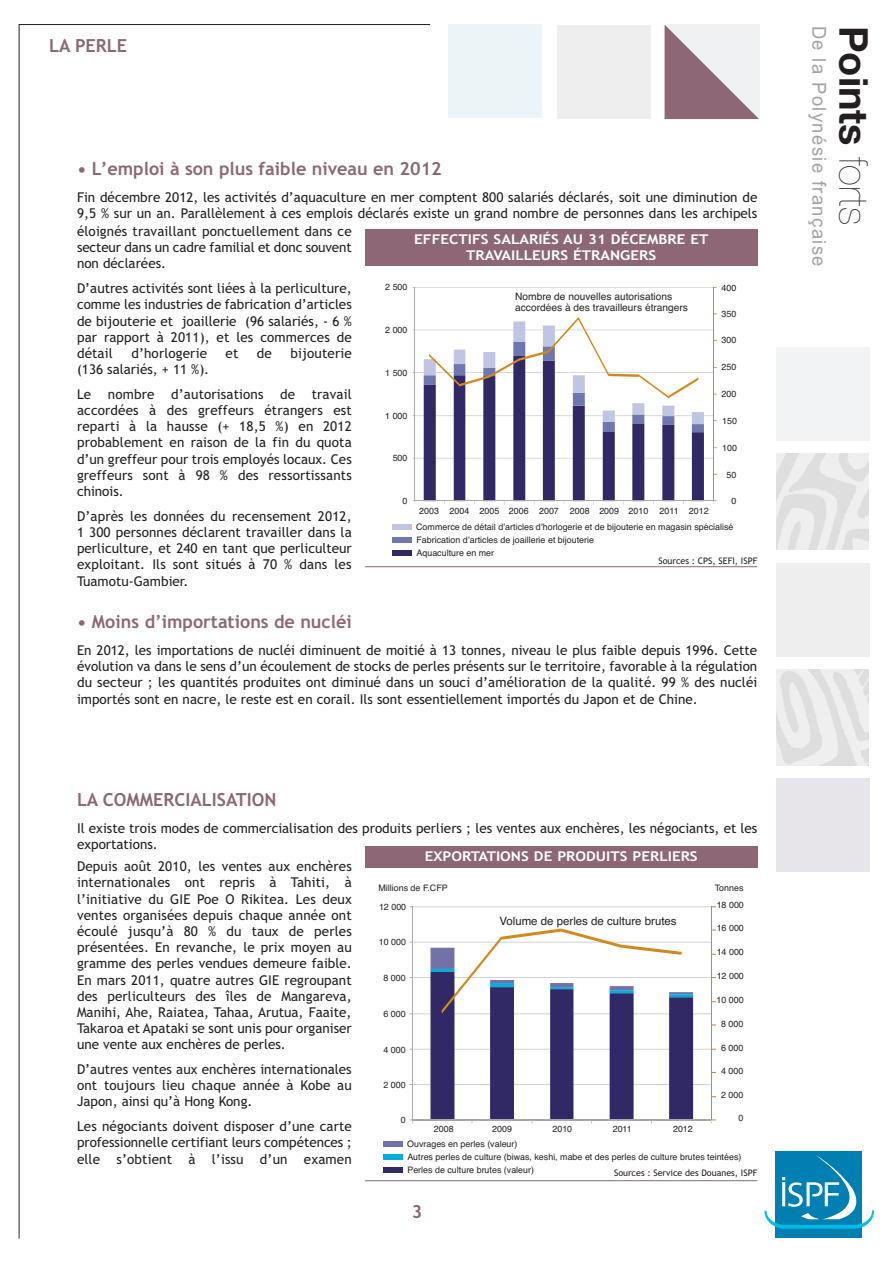
<style>
.page{position:relative;width:893px;height:1263px;background:#fff}
.page>*{position:absolute;margin:0;border:0;box-sizing:border-box;transform-origin:0 0}
.t1{font:700 39.75px "Helvetica Neue";color:#231f20}
.t2{font:19.2px "Arial";letter-spacing:.075em;color:#a2a3a7;scale:.96 1}
.t3{font:700 18px "Trebuchet MS";color:#8d6775}
.t4{font:13.5px/16.2px "Trebuchet MS";color:#231f20;text-align:justify}
.t5{font:700 13.5px/16.2px "Trebuchet MS";color:#fff;text-align:center;scale:1.12 1}
.t6{font:11.55px "Helvetica";color:#231f20}
.t7{font:10.2px/10.5px "Helvetica";color:#231f20}
.t8{font:9px "Trebuchet MS";color:#231f20}
.t9{font:8.85px/18.9px "Helvetica";color:#231f20}
.s1{font-weight:200}
</style>
<div class="page">
<div style="left:448px;top:25px;width:94px;height:93px;background:#ebf4f7"></div>
<div style="left:776px;top:347px;width:93px;height:94px;background:#f2f3f4"></div>
<div style="left:776px;top:563px;width:93px;height:93px;background:#eeeeef"></div>
<div style="left:776px;top:778px;width:93px;height:94px;background:#e8e5ea"></div>
<div style="left:557px;top:25px;width:94px;height:93px;background:#eeeeef"></div>
<div style="left:776px;top:1151px;width:86px;height:86px;background:#007fb2"></div>
<svg style="left:764px;top:1154px;width:110px;height:74px"></svg>
<svg style="left:665px;top:25px;width:94px;height:94px"></svg>
<hr style="left:415px;top:287px;width:298px;height:1px;background:#d1d2d4">
<hr style="left:415px;top:329px;width:298px;height:1px;background:#d1d2d4">
<hr style="left:415px;top:372px;width:298px;height:1px;background:#d1d2d4">
<hr style="left:415px;top:415px;width:298px;height:1px;background:#d1d2d4">
<hr style="left:415px;top:458px;width:298px;height:1px;background:#d1d2d4">
<hr style="left:713px;top:287px;width:1px;height:213px;background:#d3881b">
<hr style="left:415px;top:287px;width:1px;height:213px;background:#a8a9ad">
<hr style="left:415px;top:500px;width:298px;height:1px;background:#a8a9ad">
<svg style="left:424px;top:317px;width:280px;height:187px"></svg>
<div style="left:392px;top:550px;width:20px;height:6px;background:#302965"></div>
<div style="left:392px;top:537px;width:20px;height:6px;background:#6e77ae"></div>
<div style="left:392px;top:524px;width:20px;height:6px;background:#bfc5e2"></div>
<div style="left:365px;top:230px;width:392px;height:36px;background:#8d6775"></div>
<hr style="left:365px;top:566px;width:392px;height:1px;background:#8d6775">
<div style="left:383px;top:1166px;width:20px;height:6px;background:#302965"></div>
<div style="left:383px;top:1154px;width:20px;height:6px;background:#00aedc"></div>
<div style="left:383px;top:1141px;width:20px;height:6px;background:#7372a8"></div>
<hr style="left:412px;top:906px;width:299px;height:1px;background:#d1d2d4">
<hr style="left:412px;top:942px;width:299px;height:1px;background:#d1d2d4">
<hr style="left:412px;top:977px;width:299px;height:1px;background:#d1d2d4">
<hr style="left:412px;top:1013px;width:299px;height:1px;background:#d1d2d4">
<hr style="left:412px;top:1049px;width:299px;height:1px;background:#d1d2d4">
<hr style="left:412px;top:1084px;width:299px;height:1px;background:#d1d2d4">
<hr style="left:711px;top:906px;width:1px;height:213px;background:#d3881b">
<hr style="left:412px;top:906px;width:1px;height:213px;background:#a8a9ad">
<hr style="left:412px;top:1119px;width:299px;height:1px;background:#a8a9ad">
<svg style="left:711px;top:1119px;width:5px;height:4px"></svg>
<svg style="left:430px;top:928px;width:263px;height:195px"></svg>
<div style="left:365px;top:847px;width:392px;height:21px;background:#8d6775"></div>
<hr style="left:365px;top:1180px;width:392px;height:1px;background:#8d6775">
<img style="left:776px;top:454px;width:92px;height:95px">
<img style="left:776px;top:669px;width:92px;height:96px">
<h3 class="t3" style="left:49px;top:35px;width:79px">LA PERLE</h3>
<h3 class="t3" style="left:77px;top:158px;width:366px">• L’emploi à son plus faible niveau en 2012</h3>
<p class="t4" style="left:77px;top:189px;width:682px">Fin décembre 2012, les activités d’aquaculture en mer comptent 800 salariés déclarés, soit une diminution de<br>9,5 % sur un an. Parallèlement à ces emplois déclarés existe un grand nombre de personnes dans les archipels</p>
<p class="t4" style="left:77px;top:223px;width:276px">éloignés travaillant ponctuellement dans ce secteur dans un cadre familial et donc souvent non déclarées.</p>
<p class="t4" style="left:77px;top:280px;width:276px">D’autres activités sont liées à la perliculture, comme les industries de fabrication d’articles de bijouterie et joaillerie (96 salariés, - 6 % par rapport à 2011), et les commerces de détail</p>
<p class="t4" style="left:131px;top:345px;width:77px">d’horlogerie</p>
<p class="t4" style="left:226px;top:345px;width:14px">et</p>
<p class="t4" style="left:257px;top:345px;width:17px">de</p>
<p class="t4" style="left:290px;top:345px;width:63px">bijouterie</p>
<p class="t4" style="left:77px;top:357px;width:276px;line-height:24.8px">(136 salariés, + 11 %).<br>Le nombre d’autorisations de travail</p>
<p class="t4" style="left:77px;top:402px;width:276px">accordées à des greffeurs étrangers est reparti à la hausse (+ 18,5 %) en 2012 probablement en raison de la fin du quota d’un greffeur pour trois employés locaux. Ces greffeurs sont à 98 % des ressortissants chinois.</p>
<p class="t4" style="left:77px;top:508px;width:276px">D’après les données du recensement 2012, 1 300 personnes déclarent travailler dans la perliculture, et 240 en tant que perliculteur exploitant. Ils sont situés à 70 % dans les Tuamotu-Gambier.</p>
<p class="t5" style="left:414px;top:231px;width:264px">EFFECTIFS SALARIÉS AU 31 DÉCEMBRE ET<br>TRAVAILLEURS ÉTRANGERS</p>
<p class="t9" style="left:385px;top:278px;width:24px">2 500</p>
<p class="t9" style="left:385px;top:321px;width:24px">2 000</p>
<p class="t9" style="left:385px;top:363px;width:24px">1 500</p>
<p class="t9" style="left:385px;top:407px;width:24px">1 000</p>
<p class="t9" style="left:393px;top:449px;width:16px">500</p>
<p class="t9" style="left:403px;top:492px;width:6px">0</p>
<p class="t7" style="left:515px;top:292px;width:174px">Nombre de nouvelles autorisations accordées à des travailleurs étrangers</p>
<p class="t9" style="left:419px;top:502px;width:231px">2003 2004 2005 2006 2007 2008 2009 2010</p>
<p class="t9" style="left:660px;top:502px;width:51px">2011 2012</p>
<p class="t9" style="left:722px;top:278px;width:16px">400</p>
<p class="t9" style="left:722px;top:305px;width:16px">350</p>
<p class="t9" style="left:722px;top:331px;width:16px">300</p>
<p class="t9" style="left:722px;top:358px;width:16px">250</p>
<p class="t9" style="left:722px;top:385px;width:16px">200</p>
<p class="t9" style="left:722px;top:411px;width:16px">150</p>
<p class="t9" style="left:722px;top:439px;width:16px">100</p>
<p class="t9" style="left:727px;top:466px;width:11px">50</p>
<p class="t9" style="left:731px;top:492px;width:6px">0</p>
<p class="t9" style="left:416px;top:518px;width:319px">Commerce de détail d’articles d’horlogerie et de bijouterie en magasin spécialisé</p>
<p class="t9" style="left:416px;top:531px;width:179px">Fabrication d’articles de joaillerie et bijouterie</p>
<p class="t9" style="left:416px;top:543px;width:79px">Aquaculture en mer</p>
<p class="t8" style="left:658px;top:555px;width:101px">Sources : CPS, SEFI, ISPF</p>
<h3 class="t3" style="left:77px;top:611px;width:276px">• Moins d’importations de nucléi</h3>
<p class="t4" style="left:77px;top:642px;width:682px">En 2012, les importations de nucléi diminuent de moitié à 13 tonnes, niveau le plus faible depuis 1996. Cette évolution va dans le sens d’un écoulement de stocks de perles présents sur le territoire, favorable à la régulation du secteur ; les quantités produites ont diminué dans un souci d’amélioration de la qualité. 99 % des nucléi importés sont en nacre, le reste est en corail. Ils sont essentiellement importés du Japon et de Chine.</p>
<h3 class="t3" style="left:77px;top:789px;width:201px">LA COMMERCIALISATION</h3>
<p class="t4" style="left:77px;top:820px;width:682px">Il existe trois modes de commercialisation des produits perliers ; les ventes aux enchères, les négociants, et les exportations.</p>
<p class="t5" style="left:425px;top:848px;width:245px">EXPORTATIONS DE PRODUITS PERLIERS</p>
<p class="t4" style="left:77px;top:858px;width:276px">Depuis août 2010, les ventes aux enchères internationales ont repris à Tahiti, à l’initiative du GIE Poe O Rikitea. Les deux ventes organisées depuis chaque année ont écoulé jusqu’à 80 % du taux de perles présentées. En revanche, le prix moyen au gramme des perles vendues demeure faible.<br>En mars 2011, quatre autres GIE regroupant des perliculteurs des îles de Mangareva, Manihi, Ahe, Raiatea, Tahaa, Arutua, Faaite, Takaroa et Apataki se sont unis pour organiser une vente aux enchères de perles.</p>
<p class="t4" style="left:77px;top:1061px;width:276px">D’autres ventes aux enchères internationales ont toujours lieu chaque année à Kobe au Japon, ainsi qu’à Hong Kong.</p>
<p class="t4" style="left:77px;top:1118px;width:276px">Les négociants doivent disposer d’une carte professionnelle certifiant leurs compétences ; elle s’obtient à l’issu d’un examen</p>
<p class="t9" style="left:378px;top:878px;width:71px">Millions de F.CFP<br>12 000</p>
<p class="t9" style="left:379px;top:933px;width:29px">10 000</p>
<p class="t9" style="left:383px;top:968px;width:24px">8 000</p>
<p class="t9" style="left:383px;top:1005px;width:24px">6 000</p>
<p class="t9" style="left:383px;top:1040px;width:24px">4 000</p>
<p class="t9" style="left:383px;top:1076px;width:24px">2 000</p>
<p class="t9" style="left:401px;top:1110px;width:6px">0</p>
<p class="t9" style="left:715px;top:879px;width:30px">Tonnes</p>
<p class="t9" style="left:717px;top:896px;width:29px">18 000</p>
<p class="t9" style="left:717px;top:919px;width:29px">16 000</p>
<p class="t9" style="left:717px;top:943px;width:29px">14 000</p>
<p class="t9" style="left:717px;top:966px;width:29px">12 000</p>
<p class="t9" style="left:716px;top:990px;width:29px">10 000</p>
<p class="t9" style="left:721px;top:1015px;width:24px">8 000</p>
<p class="t9" style="left:721px;top:1039px;width:24px">6 000</p>
<p class="t9" style="left:721px;top:1061px;width:24px">4 000</p>
<p class="t9" style="left:721px;top:1086px;width:24px">2 000</p>
<p class="t9" style="left:738px;top:1109px;width:6px">0</p>
<p class="t6" style="left:499px;top:912px;width:179px">Volume de perles de culture brutes</p>
<p class="t9" style="left:434px;top:1120px;width:21px">2008</p>
<p class="t9" style="left:492px;top:1120px;width:21px">2009</p>
<p class="t9" style="left:552px;top:1120px;width:21px">2010</p>
<p class="t9" style="left:613px;top:1120px;width:21px">2011</p>
<p class="t9" style="left:673px;top:1120px;width:21px">2012</p>
<p class="t9" style="left:407px;top:1135px;width:112px">Ouvrages en perles (valeur)</p>
<p class="t9" style="left:407px;top:1148px;width:336px">Autres perles de culture (biwas, keshi, mabe et des perles de culture brutes teintées)</p>
<p class="t9" style="left:407px;top:1160px;width:128px">Perles de culture brutes (valeur)</p>
<h3 class="t3" style="left:412px;top:1201px;width:12px">3</h3>
<p class="t8" style="left:614px;top:1168px;width:145px">Sources : Service des Douanes, ISPF</p>
<h2 class="t2" style="left:832px;top:26px;width:252px;rotate:90deg">De la Polynésie française</h2>
<h1 class="t1" style="left:878px;top:26px;width:201px;rotate:90deg">Points <span class="s1">forts</span></h1>
</div>
